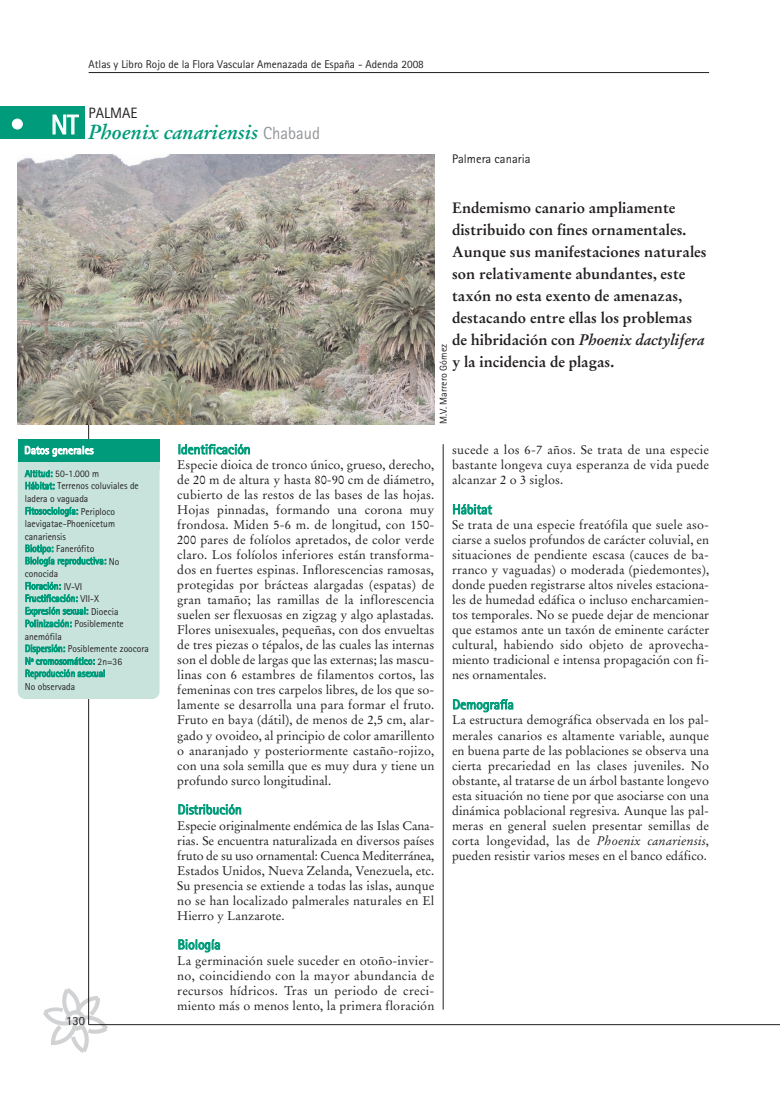
<style>
.page{position:relative;width:780px;height:1099px;background:#fff}
.page>*{position:absolute;margin:0;border:0;box-sizing:border-box;transform-origin:0 0}
.t1{font:27.5px "Rotis Sans Serif";color:#fff}
.t2{font:italic 700 20px "Stempel Garamond";color:#009b7a}
.t3{font:700 15px/21.9px "Stempel Garamond";color:#231f20}
.t4{font:15px "Rotis Sans Serif";color:#231f20}
.t5{font:13.75px "Rotis Sans Serif";color:#009b7a}
.t6{font:12.5px/15px "Stempel Garamond";color:#231f20;text-align:justify}
.t7{font:12.5px "Rotis Sans Serif";color:#231f20}
.t8{font:11.25px "Rotis Sans Serif";color:#231f20}
.t9{font:11.25px "Rotis Sans Serif";color:#fff}
.t10{font:10px/12.5px "Rotis Sans Serif";color:#231f20;scale:.95 1}
.t11{font:10px "Rotis Sans Serif";color:#231f20}
.s1{font-family:"Rotis Sans Serif";font-weight:400;font-style:normal;font-size:17.5px;color:#939598}
.s2{font-style:italic}
.s3{color:#009b7a}
</style>
<div class="page">
<img style="left:44px;top:988px;width:64px;height:64px">
<hr style="left:89px;top:1024px;width:691px;height:1px;background:#231f20">
<hr style="left:88px;top:169px;width:1px;height:855px;background:#231f20">
<hr style="left:89px;top:72px;width:620px;height:1px;background:#231f20">
<div style="left:0;top:107px;width:85px;height:32px;background:#009b7a"></div>
<div style="left:18px;top:454px;width:141px;height:245px;background:#c7e3dc;border-radius:8px"></div>
<img style="left:18px;top:154px;width:416px;height:270px">
<div style="left:18px;top:439px;width:141px;height:24px;background:#009b7a"></div>
<div style="left:18px;top:462px;width:141px;height:7px;background:#c7e3dc"></div>
<hr style="left:443px;top:444px;width:1px;height:565px;background:#231f20">
<p class="t8" style="left:89px;top:60px;width:337px">Atlas y Libro Rojo de la Flora Vascular Amenazada de España - Adenda 2008</p>
<h1 class="t1" style="left:11px;top:115px;width:69px">• NT</h1>
<p class="t4" style="left:89px;top:108px;width:50px">PALMAE</p>
<h2 class="t2" style="left:89px;top:123px;width:233px">Phoenix canariensis <span class="s1">Chabaud</span></h2>
<p class="t7" style="left:452px;top:154px;width:80px">Palmera canaria</p>
<p class="t3" style="left:452px;top:198px;width:256px">Endemismo canario ampliamente distribuido con fines ornamentales.<br>Aunque sus manifestaciones naturales son relativamente abundantes, este taxón no esta exento de amenazas, destacando entre ellas los problemas de hibridación con <span class="s2">Phoenix dactylifera </span>y la incidencia de plagas.</p>
<p class="t11" style="left:440px;top:424px;width:82px;rotate:-90deg">M.V. Marrero Gómez</p>
<p class="t9" style="left:24px;top:446px;width:71px">Datos generales</p>
<p class="t10" style="left:25px;top:468px;width:132px"><span class="s3">Altitud:</span> 50-1.000 m<br><span class="s3">Hábitat:</span> Terrenos coluviales de ladera o vaguada<br><span class="s3">Fitosociología:</span> Periploco laevigatae-Phoenicetum canariensis<br><span class="s3">Biotipo:</span> Fanerófito<br><span class="s3">Biología reproductiva:</span> No conocida<br><span class="s3">Floración:</span> IV-VI<br><span class="s3">Fructificación:</span> VII-X<br><span class="s3">Expresión sexual:</span> Dioecia<br><span class="s3">Polinización:</span> Posiblemente anemófila<br><span class="s3">Dispersión:</span> Posiblemente zoocora<br><span class="s3">Nº cromosomático:</span> 2n=36<br><span class="s3">Reproducción asexual</span></p>
<p class="t10" style="left:25px;top:681px;width:54px">No observada</p>
<p class="t7" style="left:66px;top:1015px;width:20px">130</p>
<p class="t5" style="left:178px;top:444px;width:74px">Identificación</p>
<p class="t6" style="left:177px;top:458px;width:259px">Especie dioica de tronco único, grueso, derecho, de 20 m de altura y hasta 80-90 cm de diámetro, cubierto de las restos de las bases de las hojas.<br>Hojas pinnadas, formando una corona muy frondosa. Miden 5-6 m. de longitud, con 150- 200 pares de folíolos apretados, de color verde claro. Los folíolos inferiores están transforma&shy;dos en fuertes espinas. Inflorescencias ramosas, protegidas por brácteas alargadas (espatas) de gran tamaño; las ramillas de la inflorescencia suelen ser flexuosas en zigzag y algo aplastadas.<br>Flores unisexuales, pequeñas, con dos envueltas de tres piezas o tépalos, de las cuales las internas son el doble de largas que las externas; las mascu&shy;linas con 6 estambres de filamentos cortos, las femeninas con tres carpelos libres, de los que so&shy;lamente se desarrolla una para formar el fruto.<br>Fruto en baya (dátil), de menos de 2,5 cm, alar&shy;gado y ovoideo, al principio de color amarillento o anaranjado y posteriormente castaño-rojizo, con una sola semilla que es muy dura y tiene un profundo surco longitudinal.</p>
<p class="t5" style="left:178px;top:804px;width:66px">Distribución</p>
<p class="t6" style="left:177px;top:818px;width:258px">Especie originalmente endémica de las Islas Cana&shy;rias. Se encuentra naturalizada en diversos países fruto de su uso ornamental: Cuenca Mediterránea, Estados Unidos, Nueva Zelanda, Venezuela, etc.<br>Su presencia se extiende a todas las islas, aunque no se han localizado palmerales naturales en El Hierro y Lanzarote.</p>
<p class="t5" style="left:178px;top:939px;width:44px">Biología</p>
<p class="t6" style="left:177px;top:953px;width:258px">La germinación suele suceder en otoño-invier&shy;no, coincidiendo con la mayor abundancia de recursos hídricos. Tras un periodo de creci&shy;miento más o menos lento, la primera floración</p>
<p class="t6" style="left:452px;top:443px;width:258px">sucede a los 6-7 años. Se trata de una especie bastante longeva cuya esperanza de vida puede alcanzar 2 o 3 siglos.</p>
<p class="t5" style="left:452px;top:504px;width:41px">Hábitat</p>
<p class="t6" style="left:452px;top:518px;width:259px">Se trata de una especie freatófila que suele aso&shy;ciarse a suelos profundos de carácter coluvial, en situaciones de pendiente escasa (cauces de ba&shy;rranco y vaguadas) o moderada (piedemontes), donde pueden registrarse altos niveles estaciona&shy;les de humedad edáfica o incluso encharcamien&shy;tos temporales. No se puede dejar de mencionar que estamos ante un taxón de eminente carácter cultural, habiendo sido objeto de aprovecha&shy;miento tradicional e intensa propagación con fi&shy;nes ornamentales.</p>
<p class="t5" style="left:452px;top:699px;width:63px">Demografía</p>
<p class="t6" style="left:452px;top:713px;width:258px">La estructura demográfica observada en los pal&shy;merales canarios es altamente variable, aunque en buena parte de las poblaciones se observa una cierta precariedad en las clases juveniles. No obstante, al tratarse de un árbol bastante longevo esta situación no tiene por que asociarse con una dinámica poblacional regresiva. Aunque las pal&shy;meras en general suelen presentar semillas de corta longevidad, las de <span class="s2">Phoenix canariensis</span>, pueden resistir varios meses en el banco edáfico.</p>
</div>
